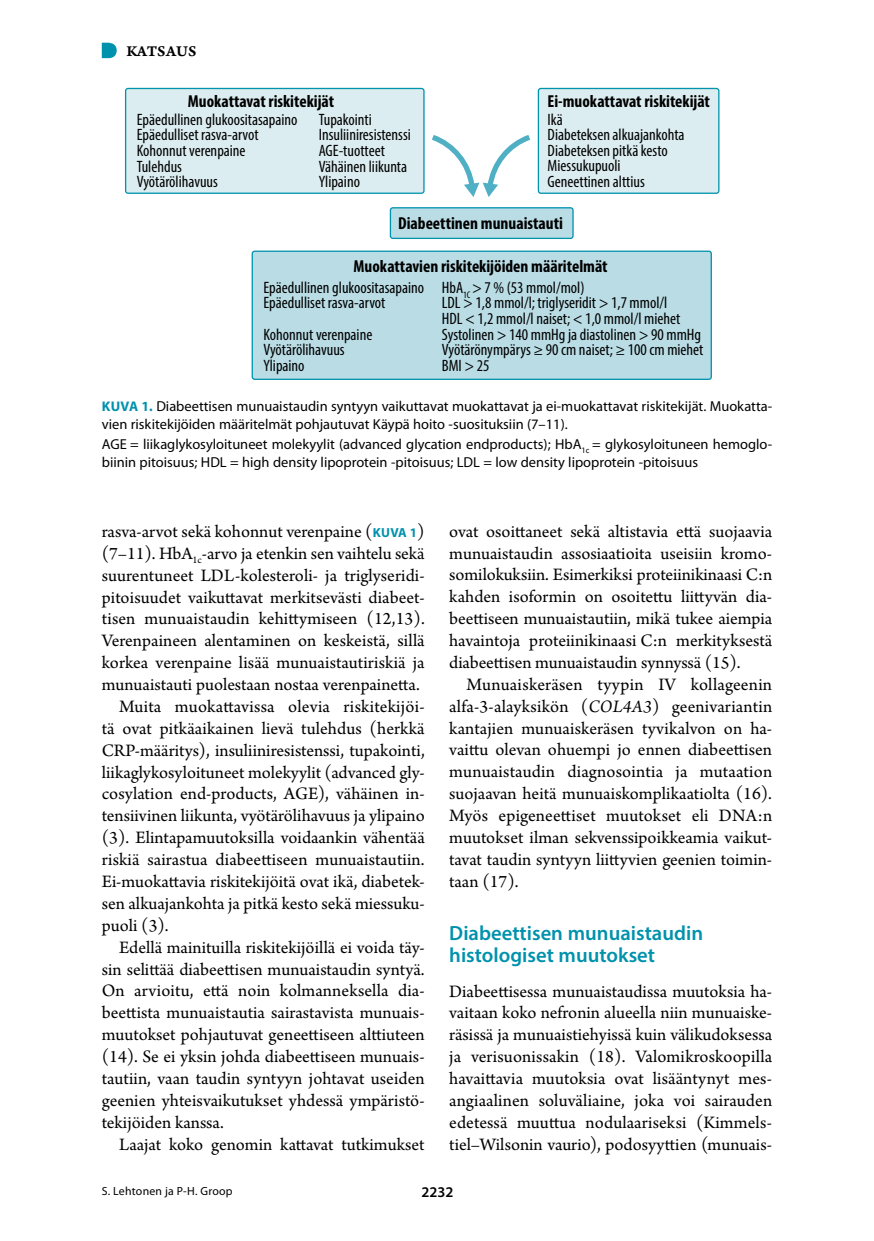
<style>
.page{position:relative;width:874px;height:1241px;background:#fff}
.page>*{position:absolute;margin:0;border:0;box-sizing:border-box;transform-origin:0 0}
.t1{font:600 20.65px/21.9px "Myriad Pro";color:#0092ac}
.t2{font:18.38px/21.9px "Arno Pro";color:#000;text-align:justify}
.t3{font:700 condensed 17.32px "Myriad Pro";color:#000}
.t4{font:condensed 16.45px/15.6px "Myriad Pro";color:#000}
.t5{font:15.75px "Arno Pro Smbd Caption";letter-spacing:.005em;color:#000}
.t6{font:600 14.88px "Myriad Pro";color:#000}
.t7{font:14.35px/17.5px "Myriad Pro";color:#000}
.t8{font:11.9px "Myriad Pro";letter-spacing:.02em;color:#000}
.s1{font-weight:700;font-size:14px;color:#0092ac}
.s2{font-family:"Myriad Pro";font-weight:700;font-size:13.12px;color:#0092ac}
.s3{font-style:italic}
</style>
<div class="page">
<svg style="left:102px;top:43px;width:15px;height:15px"></svg>
<div style="left:390px;top:208px;width:182px;height:30px;background:#b9dce5;border-radius:2px"></div>
<div style="left:389px;top:207px;width:184px;height:32px;border:1px solid #0093ad;border-radius:2px"></div>
<div style="left:252px;top:251px;width:459px;height:128px;background:#b9dce5;border-radius:2px"></div>
<div style="left:251px;top:250px;width:460px;height:130px;border:1px solid #0093ad;border-radius:2px"></div>
<div style="left:125px;top:88px;width:299px;height:105px;background:#dcedf1;border-radius:2px"></div>
<div style="left:125px;top:88px;width:299px;height:106px;border:1px solid #0093ad;border-radius:2px"></div>
<div style="left:538px;top:88px;width:180px;height:105px;background:#dcedf1;border-radius:2px"></div>
<div style="left:537px;top:88px;width:182px;height:106px;border:1px solid #0093ad;border-radius:2px"></div>
<svg style="left:432px;top:135px;width:99px;height:62px"></svg>
<p class="t5" style="left:126px;top:41px;width:71px">KATSAUS</p>
<p class="t3" style="left:188px;top:91px;width:148px">Muokattavat riskitekijät</p>
<p class="t3" style="left:547px;top:91px;width:164px">Ei-muokattavat riskitekijät</p>
<p class="t4" style="left:137px;top:111px;width:162px">Epäedullinen glukoositasapaino<br>Epäedulliset rasva-arvot<br>Kohonnut verenpaine<br>Tulehdus<br>Vyötärölihavuus</p>
<p class="t4" style="left:318px;top:111px;width:93px">Tupakointi<br>Insuliiniresistenssi<br>AGE-tuotteet<br>Vähäinen liikunta<br>Ylipaino</p>
<p class="t4" style="left:547px;top:111px;width:138px">Ikä<br>Diabeteksen alkuajankohta<br>Diabeteksen pitkä kesto<br>Miessukupuoli<br>Geneettinen alttius</p>
<p class="t3" style="left:398px;top:212px;width:166px">Diabeettinen munuaistauti</p>
<p class="t3" style="left:353px;top:256px;width:255px">Muokattavien riskitekijöiden määritelmät</p>
<p class="t4" style="left:263px;top:279px;width:162px">Epäedullinen glukoositasapaino<br>Epäedulliset rasva-arvot</p>
<p class="t4" style="left:263px;top:326px;width:110px">Kohonnut verenpaine<br>Vyötärölihavuus<br>Ylipaino</p>
<p class="t4" style="left:441px;top:279px;width:263px">HbA<sub>1C</sub> &gt; 7 % (53 mmol/mol)<br>LDL &gt; 1,8 mmol/l; triglyseridit &gt; 1,7 mmol/l<br>HDL &lt; 1,2 mmol/l naiset; &lt; 1,0 mmol/l miehet Systolinen &gt; 140 mmHg ja diastolinen &gt; 90 mmHg Vyötärönympärys ≥ 90 cm naiset; ≥ 100 cm miehet BMI &gt; 25</p>
<p class="t7" style="left:102px;top:397px;width:671px"><span class="s1">KUVA 1.</span> Diabeettisen munuaistaudin syntyyn vaikuttavat muokattavat ja ei-muokattavat riskitekijät. Muokatta&shy;vien riskitekijöiden määritelmät pohjautuvat Käypä hoito ‑suosituksiin (7–11).</p>
<p class="t7" style="left:102px;top:435px;width:671px">AGE = liikaglykosyloituneet molekyylit (advanced glycation endproducts); HbA<sub>1c</sub> = glykosyloituneen hemoglo&shy;biinin pitoisuus; HDL = high density lipoprotein ‑pitoisuus; LDL = low density lipoprotein ‑pitoisuus</p>
<p class="t2" style="left:102px;top:521px;width:324px">rasva-arvot sekä kohonnut verenpaine (<span class="s2">KUVA 1</span>)</p>
<p class="t2" style="left:102px;top:543px;width:324px">(7–11). HbA<sub>1c</sub>-arvo ja etenkin sen vaihtelu sekä</p>
<p class="t2" style="left:102px;top:565px;width:323px">suurentuneet LDL-kolesteroli- ja triglyseridi-</p>
<p class="t2" style="left:102px;top:587px;width:324px">pitoisuudet vaikuttavat merkitsevästi diabeet-</p>
<p class="t2" style="left:102px;top:609px;width:324px">tisen munuaistaudin kehittymiseen (12,13).</p>
<p class="t2" style="left:102px;top:630px;width:324px">Verenpaineen alentaminen on keskeistä, sillä</p>
<p class="t2" style="left:102px;top:652px;width:324px">korkea verenpaine lisää munuaistautiriskiä ja</p>
<p class="t2" style="left:102px;top:674px;width:319px">munuaistauti puolestaan nostaa verenpainetta.</p>
<p class="t2" style="left:119px;top:696px;width:307px">Muita muokattavissa olevia riskitekijöi-</p>
<p class="t2" style="left:102px;top:718px;width:324px">tä ovat pitkäaikainen lievä tulehdus (herkkä</p>
<p class="t2" style="left:102px;top:740px;width:324px">CRP-määritys), insuliiniresistenssi, tupakointi,</p>
<p class="t2" style="left:102px;top:762px;width:324px">liikaglykosyloituneet molekyylit (advanced gly-</p>
<p class="t2" style="left:102px;top:783px;width:324px">cosylation end-products, AGE), vähäinen in-</p>
<p class="t2" style="left:102px;top:805px;width:324px">tensiivinen liikunta, vyötärölihavuus ja ylipaino</p>
<p class="t2" style="left:102px;top:827px;width:324px">(3). Elintapamuutoksilla voidaankin vähentää</p>
<p class="t2" style="left:102px;top:849px;width:324px">riskiä sairastua diabeettiseen munuaistautiin.</p>
<p class="t2" style="left:102px;top:871px;width:324px">Ei-muokattavia riskitekijöitä ovat ikä, diabetek-</p>
<p class="t2" style="left:102px;top:893px;width:324px">sen alkuajankohta ja pitkä kesto sekä miessuku-</p>
<p class="t2" style="left:102px;top:915px;width:68px">puoli (3).</p>
<p class="t2" style="left:119px;top:936px;width:307px">Edellä mainituilla riskitekijöillä ei voida täy-</p>
<p class="t2" style="left:102px;top:958px;width:324px">sin selittää diabeettisen munuaistaudin syntyä.</p>
<p class="t2" style="left:102px;top:980px;width:324px">On arvioitu, että noin kolmanneksella dia-</p>
<p class="t2" style="left:102px;top:1002px;width:324px">beettista munuaistautia sairastavista munuais-</p>
<p class="t2" style="left:102px;top:1024px;width:324px">muutokset pohjautuvat geneettiseen alttiuteen</p>
<p class="t2" style="left:102px;top:1046px;width:324px">(14). Se ei yksin johda diabeettiseen munuais-</p>
<p class="t2" style="left:102px;top:1068px;width:324px">tautiin, vaan taudin syntyyn johtavat useiden</p>
<p class="t2" style="left:102px;top:1090px;width:324px">geenien yhteisvaikutukset yhdessä ympäristö-</p>
<p class="t2" style="left:102px;top:1111px;width:124px">tekijöiden kanssa.</p>
<p class="t2" style="left:119px;top:1133px;width:307px">Laajat koko genomin kattavat tutkimukset</p>
<p class="t2" style="left:449px;top:521px;width:324px">ovat osoittaneet sekä altistavia että suojaavia munuaistaudin assosiaatioita useisiin kromo&shy;somilokuksiin. Esimerkiksi proteiinikinaasi C:n kahden isoformin on osoitettu liittyvän dia&shy;beettiseen munuaistautiin, mikä tukee aiempia havaintoja proteiinikinaasi C:n merkityksestä diabeettisen munuaistaudin synnyssä (15).</p>
<p class="t2" style="left:449px;top:674px;width:324px;text-indent:17px">Munuaiskeräsen tyypin IV kollageenin alfa-3-alayksikön (<span class="s3">COL4A3</span>) geenivariantin kantajien munuaiskeräsen tyvikalvon on ha&shy;vaittu olevan ohuempi jo ennen diabeettisen munuaistaudin diagnosointia ja mutaation suojaavan heitä munuaiskomplikaatiolta (16).<br>Myös epigeneettiset muutokset eli DNA:n muutokset ilman sekvenssipoikkeamia vaikut&shy;tavat taudin syntyyn liittyvien geenien toimin&shy;taan (17).</p>
<p class="t1" style="left:449px;top:921px;width:255px">Diabeettisen munuaistaudin histologiset muutokset</p>
<p class="t2" style="left:449px;top:980px;width:324px">Diabeettisessa munuaistaudissa muutoksia ha&shy;vaitaan koko nefronin alueella niin munuaiske&shy;räsissä ja munuaistiehyissä kuin välikudoksessa ja verisuonissakin (18). Valomikroskoopilla havaittavia muutoksia ovat lisääntynyt mes&shy;angiaalinen soluväliaine, joka voi sairauden edetessä muuttua nodulaariseksi (Kimmels&shy;tiel–Wilsonin vaurio), podosyyttien (munuais-</p>
<p class="t8" style="left:102px;top:1183px;width:132px">S. Lehtonen ja P-H. Groop</p>
<p class="t6" style="left:421px;top:1182px;width:33px">2232</p>
</div>
